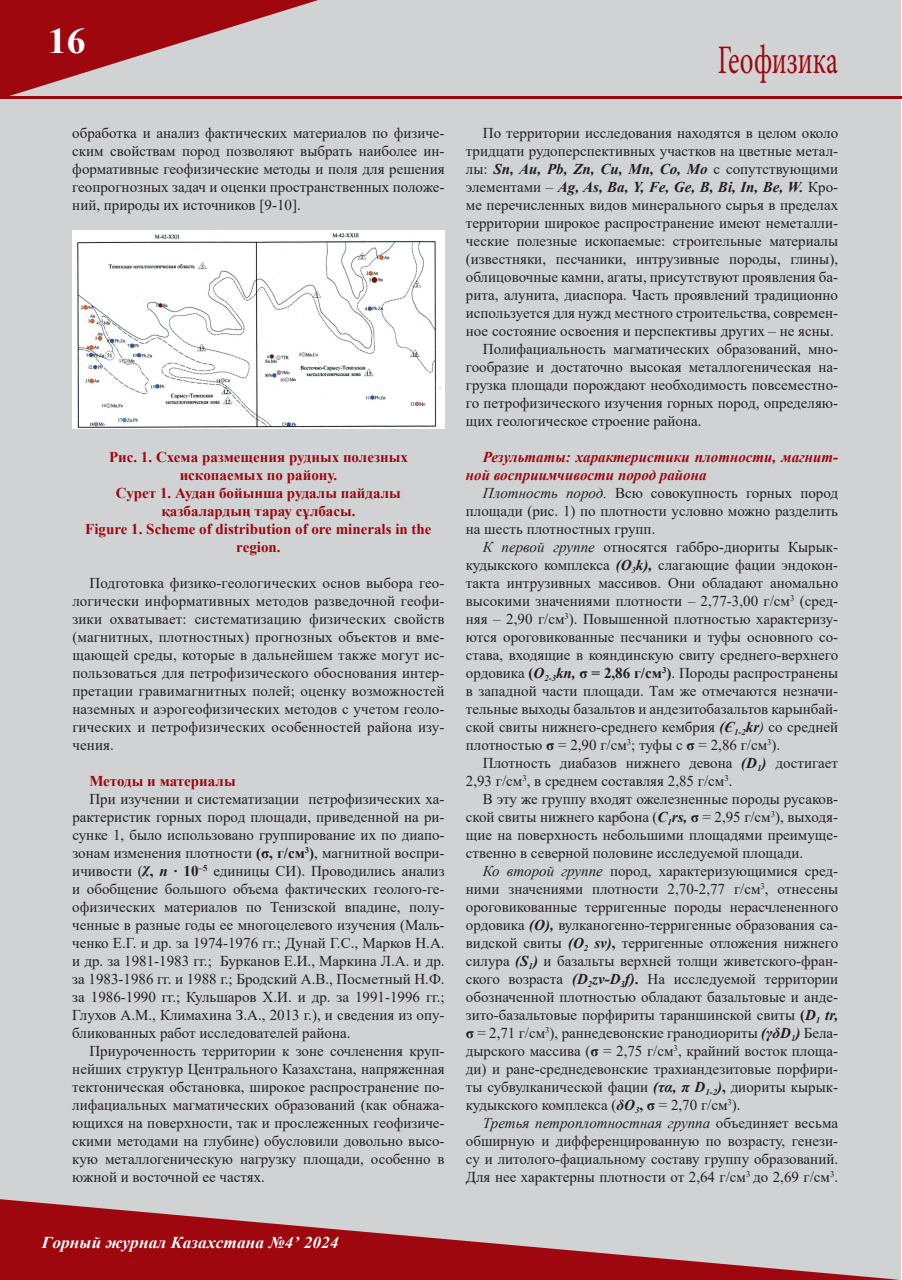
<style>
.page{position:relative;width:902px;height:1280px;background:#fff}
.page>*{position:absolute;margin:0;border:0;box-sizing:border-box;transform-origin:0 0}
.t1{font:40.5px "Minion Pro";color:#9d070d;scale:.67 1}
.t2{font:700 36px "Times New Roman";color:#fff;scale:1.05 1}
.t3{font:italic 700 16.5px "Times New Roman";letter-spacing:.005em;color:#fff;scale:1.05 1}
.t4{font:15px/18px "Times New Roman";color:#231f20;text-align:justify}
.t5{font:700 15px/18px "Times New Roman";color:#9d070d;text-align:center}
.t6{font:italic 700 15px "Times New Roman";color:#231f20}
.t7{font:italic 700 15px/18px "Times New Roman";color:#9d070d}
.s1{font-weight:700}
.s2{font-weight:700;font-style:italic}
.s3{font-weight:400;font-style:normal}
.s4{font-style:italic}
</style>
<div class="page">
<div style="left:1px;top:1px;width:900px;height:1278px;background:#d1d2d4"></div>
<svg style="left:0;top:0;width:318px;height:96px"></svg>
<svg style="left:0;top:1199px;width:901px;height:81px"></svg>
<hr style="left:0;top:96px;width:901px;height:3px;background:#9d070d">
<img style="left:72px;top:231px;width:372px;height:197px">
<h2 class="t2" style="left:48px;top:15px;width:37px">16</h2>
<p class="t4" style="left:72px;top:123px;width:374px">обработка и анализ фактических материалов по физиче&shy;ским свойствам пород позволяют выбрать наиболее ин&shy;формативные геофизические методы и поля для решения геопрогнозных задач и оценки пространственных положе&shy;ний, природы их источников [9-10].</p>
<p class="t5" style="left:85px;top:448px;width:348px">Рис. 1. Схема размещения рудных полезных ископаемых по району.<br>Сурет 1. Аудан бойынша рудалы пайдалы қазбалардың тарау сұлбасы.<br>Figure 1. Scheme of distribution of ore minerals in the region.</p>
<p class="t4" style="left:72px;top:574px;width:374px;text-indent:17px">Подготовка физико-геологических основ выбора гео&shy;логически информативных методов разведочной геофи&shy;зики охватывает: систематизацию физических свойств (магнитных, плотностных) прогнозных объектов и вме&shy;щающей среды, которые в дальнейшем также могут ис&shy;пользоваться для петрофизического обоснования интер&shy;претации гравимагнитных полей; оценку возможностей наземных и аэрогеофизических методов с учетом геоло&shy;гических и петрофизических особенностей района изу&shy;чения.</p>
<p class="t5" style="left:89px;top:772px;width:148px">Методы и материалы</p>
<p class="t4" style="left:72px;top:790px;width:374px;text-indent:17px">При изучении и систематизации петрофизических ха&shy;рактеристик горных пород площади, приведенной на ри&shy;сунке 1, было использовано группирование их по диапо&shy;зонам изменения плотности <span class="s1">(σ, г/см</span><sup>3</sup><span class="s1">)</span>, магнитной воспри&shy;ичивости (<sup>χ</sup><span class="s1">,</span> <span class="s2">n</span> <span class="s1">∙ 10</span><sup>–5</sup> единицы СИ). Проводились анализ и обобщение большого объема фактических геолого-ге&shy;офизических материалов по Тенизской впадине, полу&shy;ченные в разные годы ее многоцелевого изучения (Маль&shy;ченко Е.Г. и др. за 1974-1976 гг.; Дунай Г.С., Марков Н.А. и др. за 1981-1983 гг.; Бурканов Е.И., Маркина Л.А. и др. за 1983-1986 гг. и 1988 г.; Бродский А.В., Посметный Н.Ф. за 1986-1990 гг.; Кульшаров Х.И. и др. за 1991-1996 гг.; Глухов А.М., Климахина З.А., 2013 г.), и сведения из опу&shy;бликованных работ исследователей района.</p>
<p class="t4" style="left:72px;top:1042px;width:374px;text-indent:17px">Приуроченность территории к зоне сочленения круп&shy;нейших структур Центрального Казахстана, напряженная тектоническая обстановка, широкое распространение по&shy;лифациальных магматических образований (как обнажа&shy;ющихся на поверхности, так и прослеженных геофизиче&shy;скими методами на глубине) обусловили довольно высо&shy;кую металлогеническую нагрузку площади, особенно в южной и восточной ее частях.</p>
<p class="t3" style="left:42px;top:1231px;width:284px">Горный журнал Казахстана №4’ 2024</p>
<h1 class="t1" style="left:717px;top:33px;width:181px">Геофизика</h1>
<p class="t4" style="left:483px;top:123px;width:357px">По территории исследования находятся в целом около</p>
<p class="t4" style="left:466px;top:141px;width:374px">тридцати рудоперспективных участков на цветные метал-</p>
<p class="t6" style="left:466px;top:158px;width:374px"><span class="s3">лы:</span> Sn, Au, Pb, Zn, Cu, Mn, Co, Mo <span class="s3">с сопутствующими</span></p>
<p class="t6" style="left:466px;top:176px;width:374px"><span class="s3">элементами –</span> Ag, As, Ba, Y, Fe, Ge, B, Bi, In, Be, W. <span class="s3">Кро-</span></p>
<p class="t4" style="left:466px;top:195px;width:374px">ме перечисленных видов минерального сырья в пределах</p>
<p class="t4" style="left:466px;top:213px;width:374px">территории широкое распространение имеют неметалли-</p>
<p class="t4" style="left:466px;top:231px;width:374px">ческие полезные ископаемые: строительные материалы</p>
<p class="t4" style="left:466px;top:249px;width:374px">(известняки, песчаники, интрузивные породы, глины),</p>
<p class="t4" style="left:466px;top:267px;width:374px">облицовочные камни, агаты, присутствуют проявления ба-</p>
<p class="t4" style="left:466px;top:285px;width:374px">рита, алунита, диаспора. Часть проявлений традиционно</p>
<p class="t4" style="left:466px;top:303px;width:374px">используется для нужд местного строительства, современ-</p>
<p class="t4" style="left:466px;top:321px;width:369px">ное состояние освоения и перспективы других – не ясны.</p>
<p class="t4" style="left:483px;top:339px;width:357px">Полифациальность магматических образований, мно-</p>
<p class="t4" style="left:466px;top:357px;width:374px">гообразие и достаточно высокая металлогеническая на-</p>
<p class="t4" style="left:466px;top:375px;width:374px">грузка площади порождают необходимость повсеместно-</p>
<p class="t4" style="left:466px;top:393px;width:374px">го петрофизического изучения горных пород, определяю-</p>
<p class="t4" style="left:466px;top:411px;width:237px">щих геологическое строение района.</p>
<p class="t7" style="left:466px;top:448px;width:374px;text-indent:17px">Результаты: характеристики плотности, магнит&shy;ной восприимчивости пород района</p>
<p class="t4" style="left:466px;top:483px;width:374px;text-indent:17px"><span class="s4">Плотность пород.</span> Всю совокупность горных пород площади (рис. 1) по плотности условно можно разделить на шесть плотностных групп.</p>
<p class="t4" style="left:466px;top:537px;width:374px;text-indent:17px"><span class="s4">К первой группе</span> относятся габбро-диориты Кырык&shy;кудыкского комплекса <span class="s2">(О</span><sub>3</sub><span class="s2">k),</span> слагающие фации эндокон&shy;такта интрузивных массивов. Они обладают аномально высокими значениями плотности – 2,77-3,00 г/см<sup>3</sup> (сред&shy;няя – 2,90 г/см<sup>3</sup>). Повышенной плотностью характеризу&shy;ются ороговикованные песчаники и туфы основного со&shy;става, входящие в кояндинскую свиту среднего-верхнего ордовика <span class="s1">(</span><span class="s2">O</span><sub>2-3</sub><span class="s2">kn,</span> <span class="s1">σ = 2,86 г/см</span><sup>3</sup><span class="s1">)</span>. Породы распространены в западной части площади. Там же отмечаются незначи&shy;тельные выходы базальтов и андезитобазальтов карынбай&shy;ской свиты нижнего-среднего кембрия <span class="s2">(Є</span><sub>1-2</sub><span class="s2">kr</span><span class="s4">)</span> со средней плотностью <span class="s1">σ</span> = 2,90 г/см<sup>3</sup>; туфы с <span class="s1">σ</span> = 2,86 г/см<sup>3</sup>).</p>
<p class="t4" style="left:466px;top:753px;width:374px;text-indent:17px">Плотность диабазов нижнего девона <span class="s2">(D</span><sub>1</sub><span class="s2">)</span> достигает<br>2,93 г/см<sup>3</sup>, в среднем составляя 2,85 г/см<sup>3</sup>.</p>
<p class="t4" style="left:466px;top:789px;width:374px;text-indent:17px">В эту же группу входят ожелезненные породы русаков&shy;ской свиты нижнего карбона (<span class="s2">C</span><sub>1</sub><span class="s2">rs,</span> <span class="s1">σ</span> = 2,95 г/см<sup>3</sup>), выходя&shy;щие на поверхность небольшими площадями преимуще&shy;ственно в северной половине исследуемой площади.</p>
<p class="t4" style="left:466px;top:861px;width:374px;text-indent:17px"><span class="s4">Ко второй группе</span> пород, характеризующимися сред&shy;ними значениями плотности 2,70-2,77 г/см<sup>3</sup>, отнесены ороговикованные терригенные породы нерасчлененного ордовика <span class="s2">(O),</span> вулканогенно-терригенные образования са&shy;видской свиты <span class="s2">(О</span><sub>2</sub> <span class="s2">sv)</span><span class="s1">,</span> терригенные отложения нижнего силура <span class="s2">(S</span><sub>1</sub><span class="s2">)</span> и базальты верхней толщи живетского-фран&shy;ского возраста <span class="s2">(D</span><sub>2</sub><span class="s2">zv-D</span><sub>3</sub><span class="s2">f)</span><span class="s1">.</span> На исследуемой территории обозначенной плотностью обладают базальтовые и анде&shy;зито-базальтовые порфириты тараншинской свиты <span class="s1">(</span><span class="s2">D</span><sub>1</sub> <span class="s2">tr, </span><span class="s1">σ</span> = 2,71 г/см<sup>3</sup>), раннедевонские гранодиориты <span class="s2">(γδD</span><sub>1</sub><span class="s2">)</span> Бела&shy;дырского массива (<span class="s1">σ</span> = 2,75 г/см<sup>3</sup>, крайний восток площа&shy;ди) и ране-среднедевонские трахиандезитовые порфири&shy;ты субвулканической фации <span class="s2">(τα, π D</span><sub>1-2</sub><span class="s2">)</span><span class="s1">,</span> диориты кырык&shy;кудыкского комплекса (<span class="s2">δО</span><sub>3</sub><span class="s1">, σ</span> = 2,70 г/см<sup>3</sup>).</p>
<p class="t4" style="left:466px;top:1113px;width:374px;text-indent:17px"><span class="s4">Третья петроплотностная группа</span> объединяет весьма обширную и дифференцированную по возрасту, генези&shy;су и литолого-фациальному составу группу образований.<br>Для нее характерны плотности от 2,64 г/см<sup>3</sup> до 2,69 г/см<sup>3</sup>.</p>
</div>
